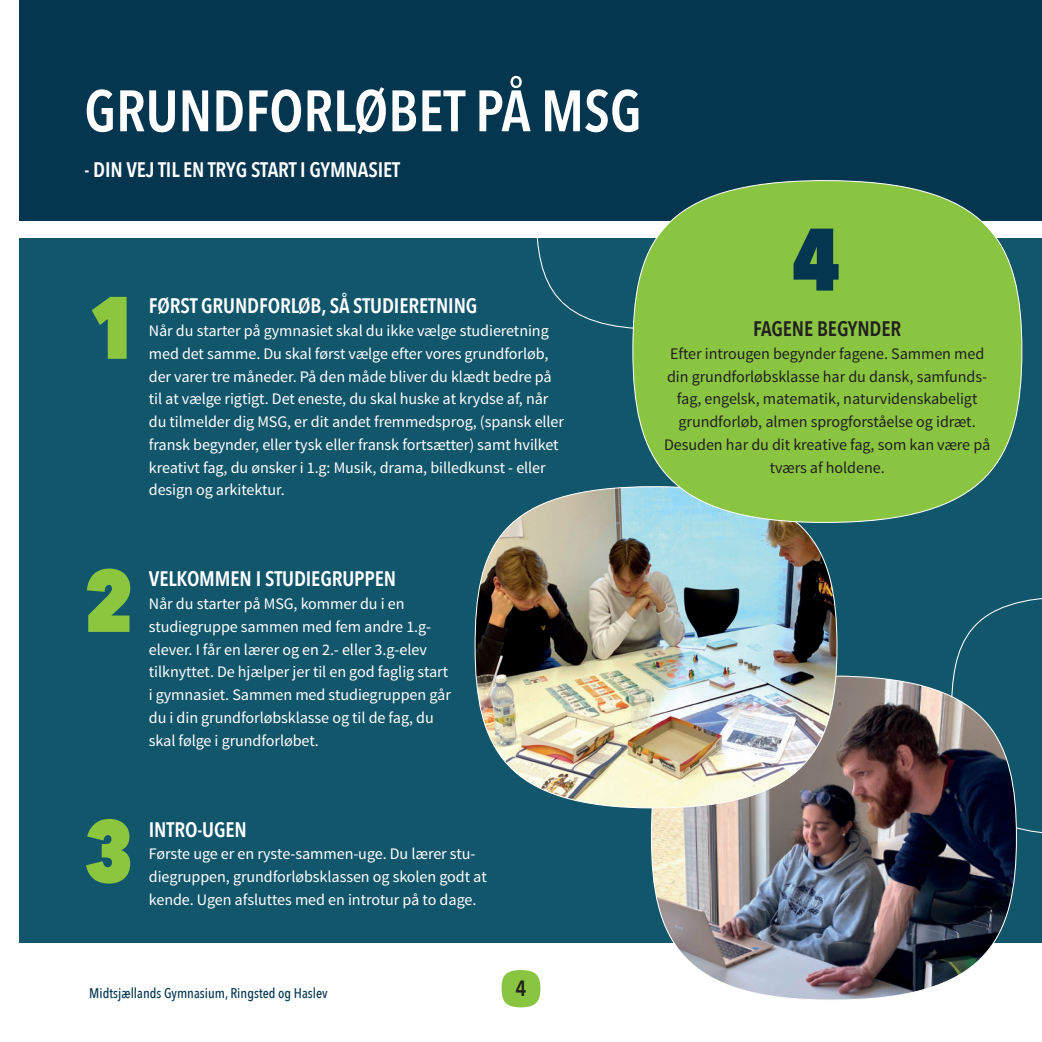
<style>
.page{position:relative;width:1042px;height:1042px;background:#fff}
.page>*{position:absolute;margin:0;border:0;box-sizing:border-box;transform-origin:0 0}
.t1{font:800 87.5px "Avenir Next Condensed";color:#8bc63e}
.t2{font:800 87.5px "Avenir Next Condensed";color:#043650}
.t3{font:600 57.75px "Avenir Next Condensed";color:#fff}
.t4{font:600 22.05px "Avenir Next Condensed";color:#231f20}
.t5{font:600 21px "Avenir Next Condensed";letter-spacing:-.005em;color:#fff}
.t6{font:600 21px "Avenir Next Condensed";letter-spacing:-.005em;color:#231f20}
.t7{font:16.1px/22.8px "Source Sans Pro";letter-spacing:-.005em;color:#fff}
.t8{font:16.1px/22.8px "Source Sans Pro";letter-spacing:-.005em;color:#231f20;text-align:center}
.t9{font:500 14px "Avenir Next Condensed";color:#043650}
</style>
<div class="page">
<div style="left:20px;top:238px;width:1022px;height:705px;background:#12566c"></div>
<div style="left:20px;top:0;width:1002px;height:221px;background:#043650"></div>
<div style="left:993px;top:0;width:49px;height:221px;background:#043650"></div>
<svg style="left:953px;top:598px;width:89px;height:236px"></svg>
<img style="left:651px;top:676px;width:365px;height:324px">
<img style="left:475px;top:487px;width:362px;height:321px">
<div style="left:632px;top:180px;width:390px;height:343px;background:#89c541;border:1px solid #fff;border-radius:50%"></div>
<div style="left:501px;top:970px;width:39px;height:37px;background:#89c541;border-radius:50%"></div>
<h2 class="t3" style="left:84px;top:61px;width:559px">GRUNDFORLØBET PÅ MSG</h2>
<h3 class="t5" style="left:84px;top:151px;width:317px">- DIN VEJ TIL EN TRYG START I GYMNASIET</h3>
<h1 class="t1" style="left:89px;top:273px;width:51px">1</h1>
<h3 class="t5" style="left:149px;top:288px;width:330px">FØRST GRUNDFORLØB, SÅ STUDIERETNING</h3>
<p class="t7" style="left:149px;top:320px;width:417px">Når du starter på gymnasiet skal du ikke vælge studieretning med det samme. Du skal først vælge efter vores grundforløb, der varer tre måneder. På den måde bliver du klædt bedre på til at vælge rigtigt. Det eneste, du skal huske at krydse af, når du tilmelder dig MSG, er dit andet fremmedsprog, (spansk eller fransk begynder, eller tysk eller fransk fortsætter) samt hvilket kreativt fag, du ønsker i 1.g: Musik, drama, billedkunst - eller design og arkitektur.</p>
<h1 class="t2" style="left:792px;top:205px;width:50px">4</h1>
<h3 class="t6" style="left:753px;top:311px;width:150px">FAGENE BEGYNDER</h3>
<p class="t8" style="left:664px;top:342px;width:328px">Efter introugen begynder fagene. Sammen med din grundforløbsklasse har du dansk, samfunds&shy;fag, engelsk, matematik, naturvidenskabeligt grundforløb, almen sprogforståelse og idræt.<br>Desuden har du dit kreative fag, som kan være på tværs af holdene.</p>
<h1 class="t1" style="left:84px;top:546px;width:50px">2</h1>
<h3 class="t5" style="left:149px;top:561px;width:249px">VELKOMMEN I STUDIEGRUPPEN</h3>
<p class="t7" style="left:149px;top:593px;width:304px">Når du starter på MSG, kommer du i en studiegruppe sammen med fem andre 1.g&shy;elever. I får en lærer og en 2.- eller 3.g-elev tilknyttet. De hjælper jer til en god faglig start i gymnasiet. Sammen med studiegruppen går du i din grundforløbsklasse og til de fag, du skal følge i grundforløbet.</p>
<h1 class="t1" style="left:84px;top:797px;width:50px">3</h1>
<h3 class="t5" style="left:149px;top:811px;width:99px">INTRO-UGEN</h3>
<p class="t7" style="left:149px;top:843px;width:339px">Første uge er en ryste-sammen-uge. Du lærer stu&shy;diegruppen, grundforløbsklassen og skolen godt at kende. Ugen afsluttes med en introtur på to dage.</p>
<p class="t9" style="left:89px;top:984px;width:240px">Midtsjællands Gymnasium, Ringsted og Haslev</p>
<h3 class="t4" style="left:515px;top:969px;width:13px">4</h3>
</div>
